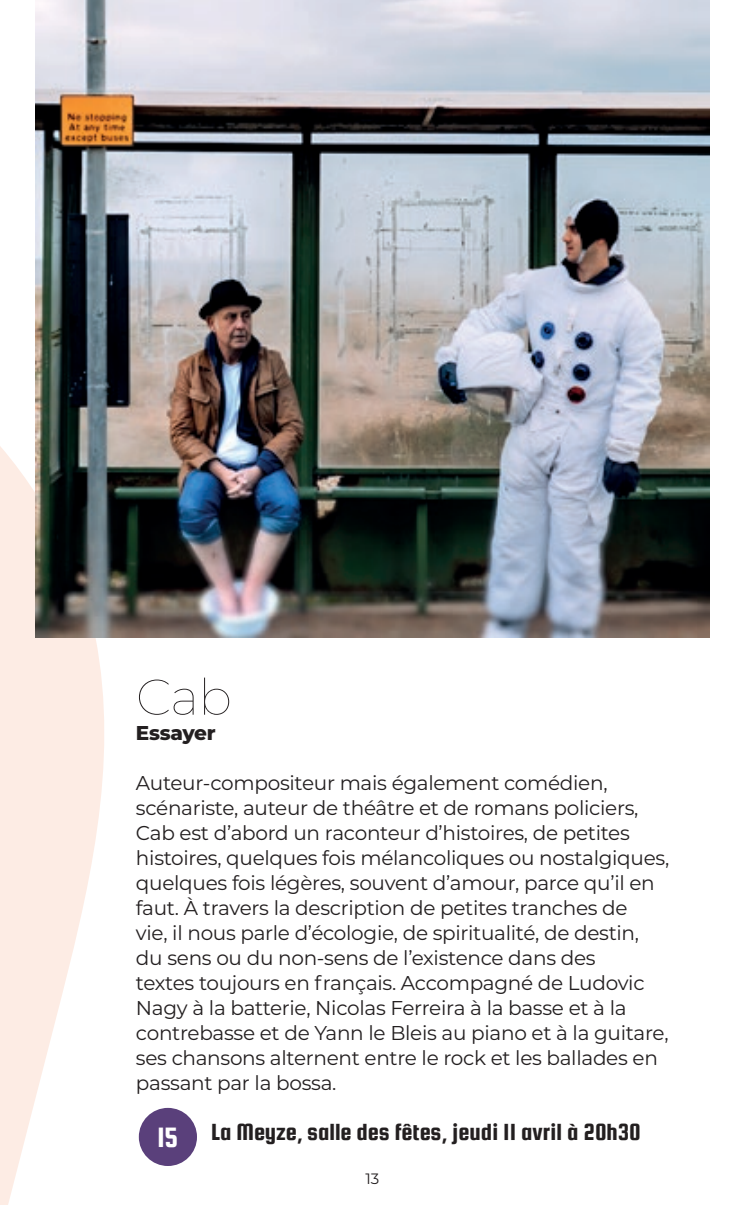
<style>
.page{position:relative;width:745px;height:1205px;background:#fff}
.page>*{position:absolute;margin:0;border:0;box-sizing:border-box;transform-origin:0 0}
.t1{font:100 50px "Montserrat";color:#231f20}
.t2{font:30px "Squada One";color:#fff}
.t3{font:25px "Squada One";color:#231f20}
.t4{font:20px/25px "Montserrat";letter-spacing:-.015em;color:#231f20}
.t5{font:800 20px "Montserrat";letter-spacing:-.015em;color:#231f20}
.t6{font:15px "Montserrat";color:#231f20}
</style>
<div class="page">
<svg style="left:0;top:446px;width:104px;height:759px;fill:#fdece4"></svg>
<img style="left:35px;top:0;width:674px;height:638px">
<div style="left:139px;top:1108px;width:58px;height:58px;background:#5a407b;border-radius:50%"></div>
<h1 class="t1" style="left:136px;top:663px;width:97px">Cab</h1>
<p class="t5" style="left:136px;top:718px;width:81px">Essayer</p>
<p class="t4" style="left:136px;top:769px;width:534px">Auteur-compositeur mais également comédien, scénariste, auteur de théâtre et de romans policiers, Cab est d’abord un raconteur d’histoires, de petites histoires, quelques fois mélancoliques ou nostalgiques, quelques fois légères, souvent d’amour, parce qu’il en faut. À travers la description de petites tranches de<br>vie, il nous parle d’écologie, de spiritualité, de destin, du sens ou du non-sens de l’existence dans des<br>textes toujours en français. Accompagné de Ludovic Nagy à la batterie, Nicolas Ferreira à la basse et à la contrebasse et de Yann le Bleis au piano et à la guitare, ses chansons alternent entre le rock et les ballades en passant par la bossa.</p>
<p class="t3" style="left:211px;top:1118px;width:430px">La Meyze, salle des fêtes, jeudi 11 avril à 20h30</p>
<h2 class="t2" style="left:157px;top:1121px;width:23px">15</h2>
<p class="t6" style="left:365px;top:1168px;width:15px">13</p>
</div>
